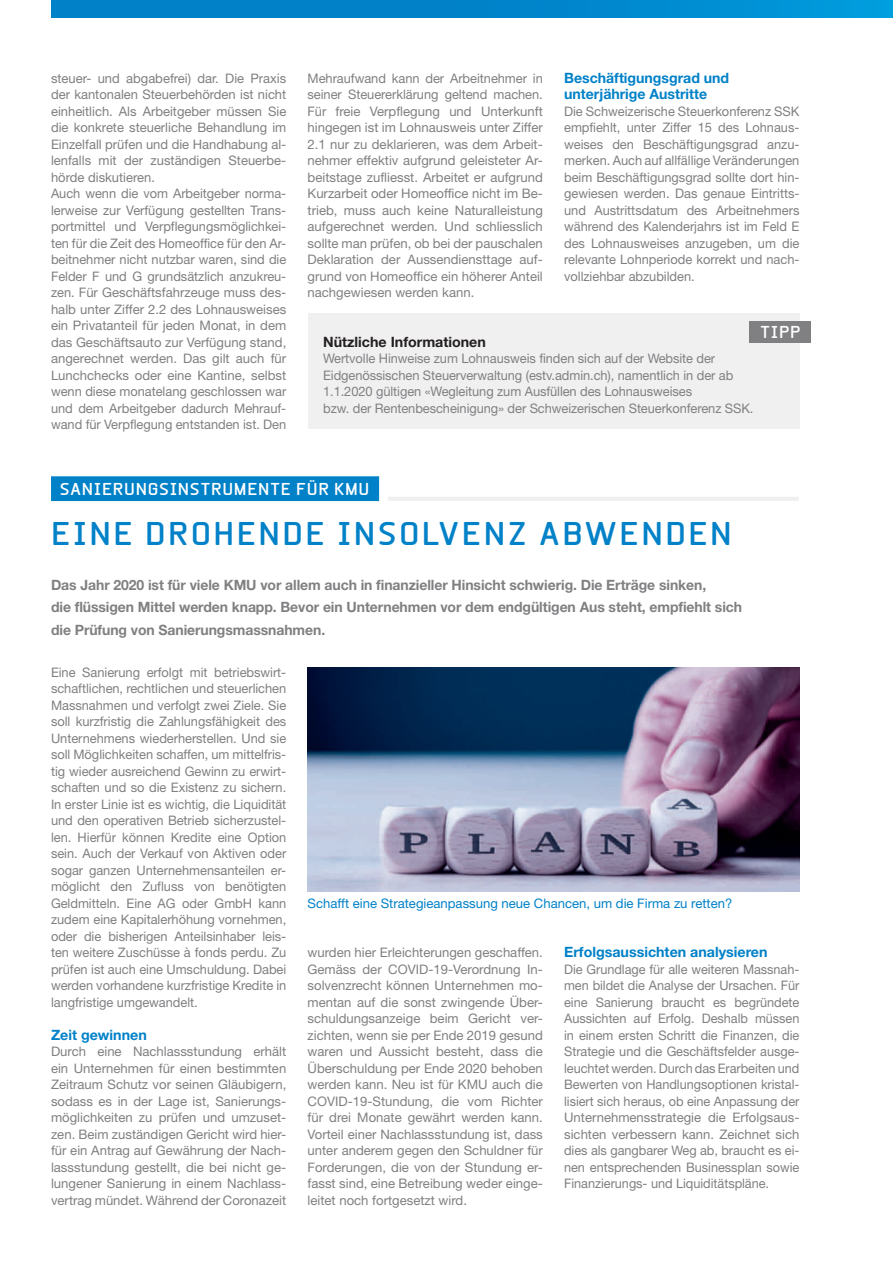
<style>
.page{position:relative;width:893px;height:1263px;background:#fff}
.page>*{position:absolute;margin:0;border:0;box-sizing:border-box;transform-origin:0 0}
.t1{font:700 31.5px "Beta Sans";letter-spacing:.075em;color:#0081c8}
.t2{font:700 16.5px "Beta Sans";letter-spacing:.04em;color:#fff}
.t3{font:700 14.25px/22.5px "Helvetica Neue LT Std";letter-spacing:-.005em;color:#808083}
.t4{font:700 14.25px/16.5px "Helvetica Neue LT Std";color:#0081c8}
.t5{font:700 14.25px "Helvetica Neue LT Std";color:#231f20}
.t6{font:13.2px/16.5px "Helvetica Neue LT Std";letter-spacing:-.005em;color:#808083;text-align:justify}
.t7{font:13.2px "Helvetica Neue LT Std";color:#0081c8}
</style>
<div class="page">
<div style="left:51px;top:0;width:842px;height:17px;background:linear-gradient(to right,#007ac3,#0095d8)"></div>
<div style="left:51px;top:476px;width:328px;height:25px;background:#0081c8"></div>
<hr style="left:388px;top:497px;width:411px;height:4px;background:#f0f0f1">
<img style="left:308px;top:667px;width:491px;height:224px">
<div style="left:308px;top:313px;width:491px;height:116px;background:#f0f0f1"></div>
<div style="left:749px;top:321px;width:62px;height:21px;background:#808083"></div>
<p class="t4" style="left:564px;top:69px;width:167px">Beschäftigungsgrad und unterjährige Austritte</p>
<p class="t6" style="left:564px;top:102px;width:237px">Die Schweizerische Steuerkonferenz SSK empfiehlt, unter Ziffer 15 des Lohnaus&shy;weises den Beschäftigungsgrad anzu&shy;merken. Auch auf allfällige Veränderungen beim Beschäftigungsgrad sollte dort hin&shy;gewiesen werden. Das genaue Eintritts&shy;und Austrittsdatum des Arbeitnehmers während des Kalenderjahrs ist im Feld E des Lohnausweises anzugeben, um die relevante Lohnperiode korrekt und nach&shy;vollziehbar abzubilden.</p>
<p class="t6" style="left:51px;top:69px;width:237px;text-align:left">steuer- und abgabefrei) dar. Die Praxis der kantonalen Steuerbehörden ist nicht einheitlich. Als Arbeitgeber müssen Sie die konkrete steuerliche Behandlung im Einzelfall prüfen und die Handhabung al&shy;lenfalls mit der zuständigen Steuerbe&shy;hörde diskutieren.<br>Auch wenn die vom Arbeitgeber norma&shy;lerweise zur Verfügung gestellten Trans&shy;portmittel und Verpflegungsmöglichkei&shy;ten für die Zeit des Homeoffice für den Ar&shy;beitnehmer nicht nutzbar waren, sind die Felder F und G grundsätzlich anzukreu&shy;zen. Für Geschäftsfahrzeuge muss des&shy;halb unter Ziffer 2.2 des Lohnausweises ein Privatanteil für jeden Monat, in dem das Geschäftsauto zur Verfügung stand, angerechnet werden. Das gilt auch für Lunchchecks oder eine Kantine, selbst wenn diese monatelang geschlossen war und dem Arbeitgeber dadurch Mehrauf&shy;wand für Verpflegung entstanden ist. Den</p>
<p class="t6" style="left:308px;top:69px;width:237px">Mehraufwand kann der Arbeitnehmer in seiner Steuererklärung geltend machen.<br>Für freie Verpflegung und Unterkunft hingegen ist im Lohnausweis unter Ziffer 2.1 nur zu deklarieren, was dem Arbeit&shy;nehmer effektiv aufgrund geleisteter Ar&shy;beitstage zufliesst. Arbeitet er aufgrund Kurzarbeit oder Homeoffice nicht im Be&shy;trieb, muss auch keine Naturalleistung aufgerechnet werden. Und schliesslich sollte man prüfen, ob bei der pauschalen Deklaration der Aussendiensttage auf&shy;grund von Homeoffice ein höherer Anteil nachgewiesen werden kann.</p>
<p class="t2" style="left:760px;top:322px;width:42px">TIPP</p>
<p class="t5" style="left:323px;top:333px;width:164px">Nützliche Informationen</p>
<p class="t6" style="left:323px;top:350px;width:432px;text-align:left">Wertvolle Hinweise zum Lohnausweis finden sich auf der Website der Eidgenössischen Steuerverwaltung (estv.admin.ch), namentlich in der ab 1.1.2020 gültigen «Wegleitung zum Ausfüllen des Lohnausweises<br>bzw. der Rentenbescheinigung» der Schweizerischen Steuerkonferenz SSK.</p>
<p class="t2" style="left:60px;top:479px;width:311px">SANIERUNGSINSTRUMENTE FÜR KMU</p>
<h1 class="t1" style="left:51px;top:514px;width:682px">EINE DROHENDE INSOLVENZ ABWENDEN</h1>
<p class="t3" style="left:51px;top:573px;width:693px">Das Jahr 2020 ist für viele KMU vor allem auch in finanzieller Hinsicht schwierig. Die Erträge sinken,<br>die flüssigen Mittel werden knapp. Bevor ein Unternehmen vor dem endgültigen Aus steht, empfiehlt sich die Prüfung von Sanierungsmassnahmen.</p>
<p class="t6" style="left:51px;top:663px;width:237px">Eine Sanierung erfolgt mit betriebswirt&shy;schaftlichen, rechtlichen und steuerlichen Massnahmen und verfolgt zwei Ziele. Sie soll kurzfristig die Zahlungsfähigkeit des Unternehmens wiederherstellen. Und sie soll Möglichkeiten schaffen, um mittelfris&shy;tig wieder ausreichend Gewinn zu erwirt&shy;schaften und so die Existenz zu sichern.<br>In erster Linie ist es wichtig, die Liquidität und den operativen Betrieb sicherzustel&shy;len. Hierfür können Kredite eine Option sein. Auch der Verkauf von Aktiven oder sogar ganzen Unternehmensanteilen er&shy;möglicht den Zufluss von benötigten Geldmitteln. Eine AG oder GmbH kann zudem eine Kapitalerhöhung vornehmen, oder die bisherigen Anteilsinhaber leis&shy;ten weitere Zuschüsse à fonds perdu. Zu prüfen ist auch eine Umschuldung. Dabei werden vorhandene kurzfristige Kredite in langfristige umgewandelt.</p>
<p class="t4" style="left:51px;top:1026px;width:97px">Zeit gewinnen</p>
<p class="t6" style="left:51px;top:1043px;width:237px">Durch eine Nachlassstundung erhält ein Unternehmen für einen bestimmten Zeitraum Schutz vor seinen Gläubigern, sodass es in der Lage ist, Sanierungs&shy;möglichkeiten zu prüfen und umzuset&shy;zen. Beim zuständigen Gericht wird hier&shy;für ein Antrag auf Gewährung der Nach&shy;lassstundung gestellt, die bei nicht ge&shy;lungener Sanierung in einem Nachlass&shy;vertrag mündet. Während der Coronazeit</p>
<p class="t7" style="left:308px;top:895px;width:426px">Schafft eine Strategieanpassung neue Chancen, um die Firma zu retten?</p>
<p class="t6" style="left:308px;top:944px;width:237px">wurden hier Erleichterungen geschaffen.<br>Gemäss der COVID-19-Verordnung In&shy;solvenzrecht können Unternehmen mo&shy;mentan auf die sonst zwingende Über&shy;schuldungsanzeige beim Gericht ver&shy;zichten, wenn sie per Ende 2019 gesund waren und Aussicht besteht, dass die Überschuldung per Ende 2020 behoben werden kann. Neu ist für KMU auch die COVID-19-Stundung, die vom Richter für drei Monate gewährt werden kann.<br>Vorteil einer Nachlassstundung ist, dass unter anderem gegen den Schuldner für Forderungen, die von der Stundung er&shy;fasst sind, eine Betreibung weder einge&shy;leitet noch fortgesetzt wird.</p>
<p class="t4" style="left:564px;top:943px;width:205px">Erfolgsaussichten analysieren</p>
<p class="t6" style="left:564px;top:960px;width:237px">Die Grundlage für alle weiteren Massnah&shy;men bildet die Analyse der Ursachen. Für eine Sanierung braucht es begründete Aussichten auf Erfolg. Deshalb müssen in einem ersten Schritt die Finanzen, die Strategie und die Geschäftsfelder ausge&shy;leuchtet werden. Durch das Erarbeiten und Bewerten von Handlungsoptionen kristal&shy;lisiert sich heraus, ob eine Anpassung der Unternehmensstrategie die Erfolgsaus&shy;sichten verbessern kann. Zeichnet sich dies als gangbarer Weg ab, braucht es ei&shy;nen entsprechenden Businessplan sowie Finanzierungs- und Liquiditätspläne.</p>
</div>
